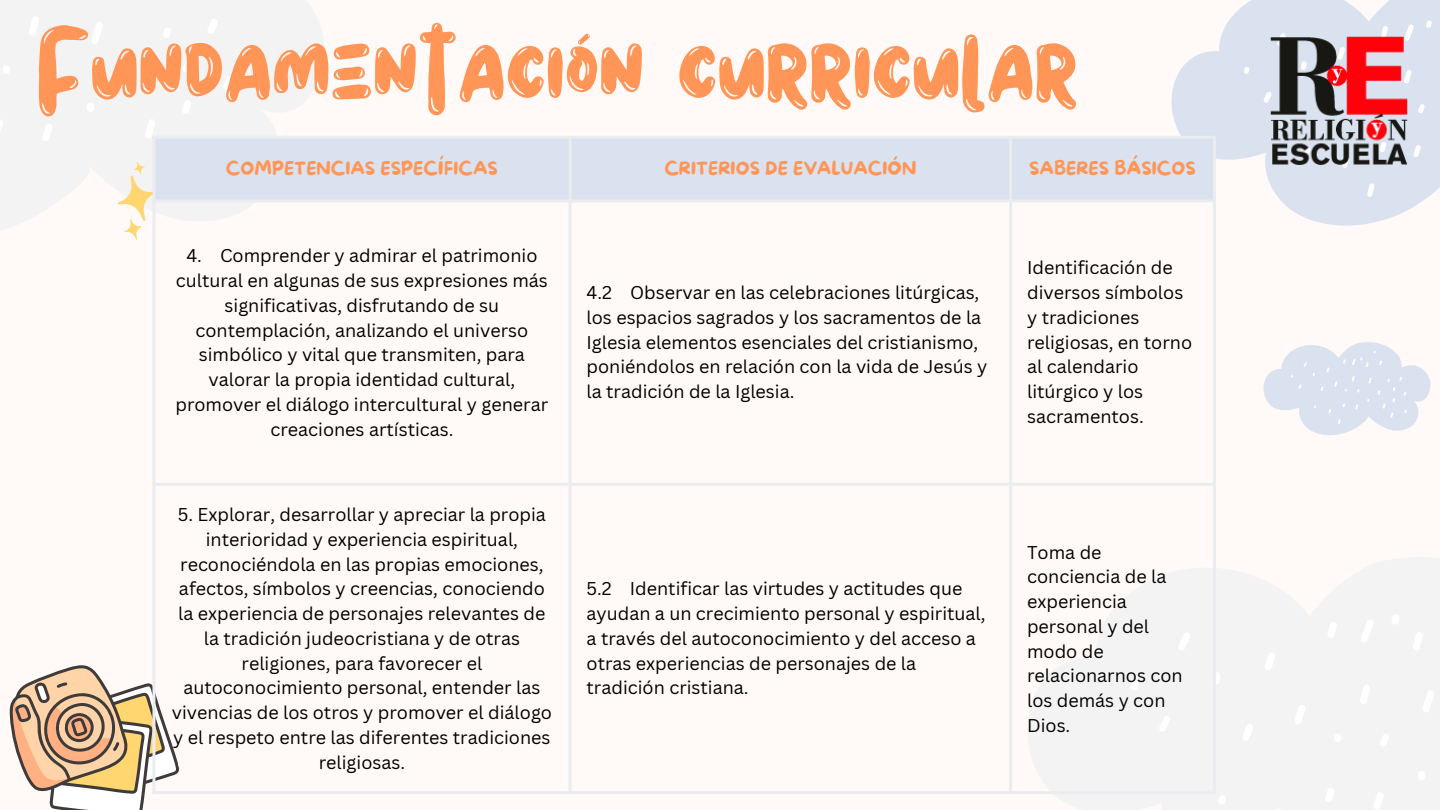
<style>
.page{position:relative;width:1440px;height:810px;background:#fffaf7}
.page>*{position:absolute;margin:0;border:0;box-sizing:border-box;transform-origin:0 0}
.t1{font:133.5px "Stella";color:#ff9658}
.t2{font:18px/24.8px "Canva Sans";color:#000}
.t3{font:18px "More Sugar";color:#ff9658}
</style>
<div class="page">
<svg style="left:1263px;top:342px;width:168px;height:93px"></svg>
<svg style="left:1028px;top:557px;width:412px;height:253px;fill:#f4f3f3"></svg>
<div style="left:1131px;top:589px;width:309px;height:221px;background:#f4f3f3"></div>
<svg style="left:235px;top:0;width:89px;height:214px;fill:#f4f3f3"></svg>
<svg style="left:9px;top:665px;width:170px;height:145px"></svg>
<svg style="left:0;top:0;width:235px;height:240px"></svg>
<svg style="left:1171px;top:0;width:269px;height:226px;fill:#d9e2ee"></svg>
<svg style="left:1244px;top:3px;width:196px;height:194px;background:#dce4ee"></svg>
<img style="left:1268px;top:35px;width:142px;height:132px">
<div style="left:155px;top:139px;width:1058px;height:60px;background:#d9e2ee"></div>
<hr style="left:152px;top:139px;width:3px;height:652px;background:#ebecf0">
<hr style="left:569px;top:139px;width:3px;height:652px;background:#ebecf0">
<hr style="left:1009px;top:139px;width:3px;height:652px;background:#ebecf0">
<hr style="left:1213px;top:139px;width:3px;height:652px;background:#ebecf0">
<hr style="left:152px;top:136px;width:1064px;height:3px;background:#ebecf0">
<hr style="left:152px;top:199px;width:1064px;height:3px;background:#ebecf0">
<hr style="left:152px;top:483px;width:1064px;height:3px;background:#ebecf0">
<hr style="left:152px;top:791px;width:1064px;height:3px;background:#ebecf0">
<p class="t1" style="left:39px;top:4px;width:1043px">Fundamentación curricular</p>
<p class="t3" style="left:226px;top:158px;width:274px">COMPETENCIAS ESPECÍFICAS</p>
<p class="t3" style="left:664px;top:158px;width:253px">CRITERIOS DE EVALUACIÓN</p>
<p class="t3" style="left:1029px;top:158px;width:168px">SABERES BÁSICOS</p>
<p class="t2" style="left:175px;top:243px;width:374px;text-align:center">4. Comprender y admirar el patrimonio cultural en algunas de sus expresiones más significativas, disfrutando de su contemplación, analizando el universo simbólico y vital que transmiten, para valorar la propia identidad cultural, promover el diálogo intercultural y generar creaciones artísticas.</p>
<p class="t2" style="left:172px;top:502px;width:382px;text-align:center">5. Explorar, desarrollar y apreciar la propia interioridad y experiencia espiritual, reconociéndola en las propias emociones, afectos, símbolos y creencias, conociendo la experiencia de personajes relevantes de la tradición judeocristiana y de otras religiones, para favorecer el autoconocimiento personal, entender las vivencias de los otros y promover el diálogo y el respeto entre las diferentes tradiciones religiosas.</p>
<p class="t2" style="left:587px;top:280px;width:402px">4.2 Observar en las celebraciones litúrgicas, los espacios sagrados y los sacramentos de la Iglesia elementos esenciales del cristianismo, poniéndolos en relación con la vida de Jesús y la tradición de la Iglesia.</p>
<p class="t2" style="left:587px;top:576px;width:401px">5.2 Identificar las virtudes y actitudes que ayudan a un crecimiento personal y espiritual, a través del autoconocimiento y del acceso a otras experiencias de personajes de la tradición cristiana.</p>
<p class="t2" style="left:1027px;top:255px;width:167px">Identificación de diversos símbolos y tradiciones religiosas, en torno al calendario litúrgico y los sacramentos.</p>
<p class="t2" style="left:1027px;top:539px;width:157px">Toma de conciencia de la experiencia personal y del modo de relacionarnos con los demás y con<br>Dios.</p>
</div>
